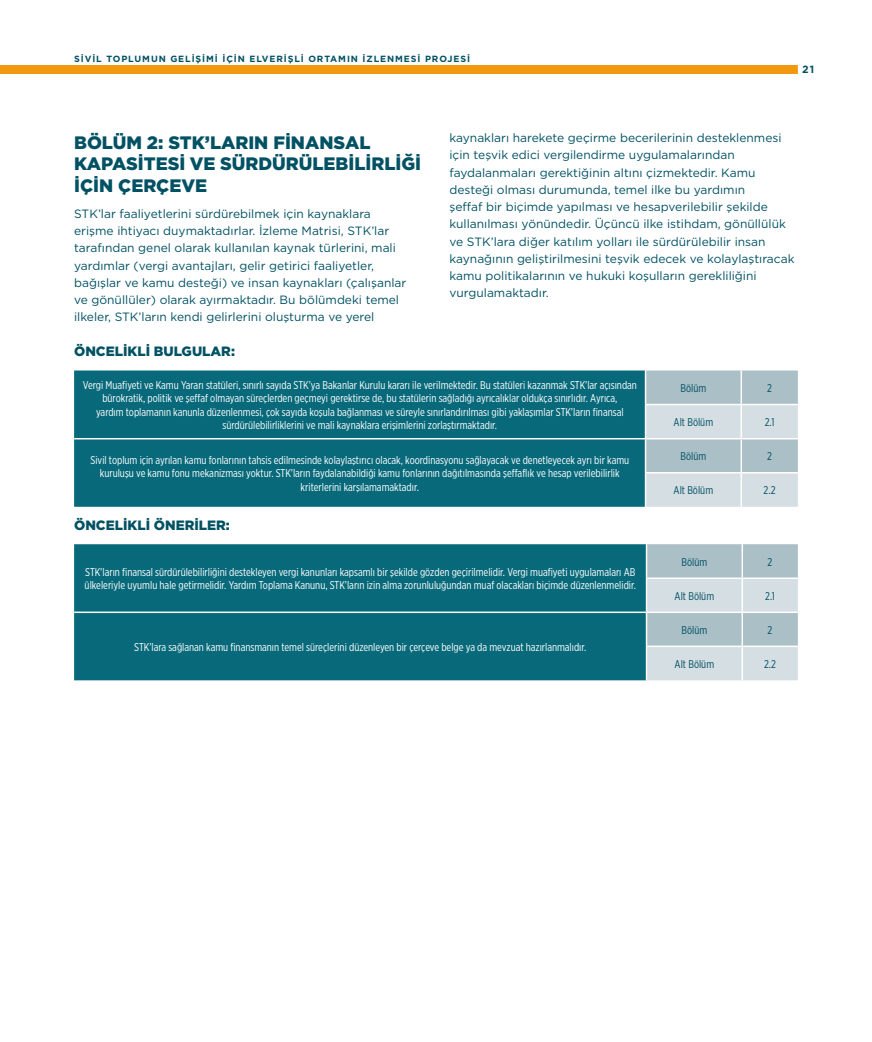
<style>
.page{position:relative;width:872px;height:1042px;background:#fff}
.page>*{position:absolute;margin:0;border:0;box-sizing:border-box;transform-origin:0 0}
.t1{font:900 18px/21.6px "Gotham";color:#005163}
.t2{font:900 13.5px "Gotham";color:#005163}
.t3{font:12px/17.2px "Gotham";color:#005163}
.t4{font:11.25px/13.5px "Gotham X Narrow";color:#fff;text-align:center}
.t5{font:11.25px "Gotham X Narrow";color:#005163}
.t6{font:700 10.5px "Gotham";color:#005163}
.t7{font:700 9px "Gotham";letter-spacing:.1em;color:#005163}
</style>
<div class="page">
<div style="left:0;top:65px;width:798px;height:9px;background:#f39910"></div>
<div style="left:74px;top:370px;width:571px;height:137px;background:#07697a"></div>
<svg style="left:646px;top:370px;width:152px;height:137px;background:#c1cfd5"></svg>
<hr style="left:740px;top:370px;width:2px;height:34px;background:#fff">
<hr style="left:645px;top:404px;width:96px;height:1px;background:#fff">
<hr style="left:741px;top:404px;width:57px;height:1px;background:#fff">
<hr style="left:740px;top:405px;width:2px;height:33px;background:#fff">
<hr style="left:74px;top:438px;width:571px;height:1px;background:#fff">
<hr style="left:645px;top:438px;width:96px;height:1px;background:#fff">
<hr style="left:741px;top:438px;width:57px;height:1px;background:#fff">
<hr style="left:740px;top:439px;width:2px;height:33px;background:#fff">
<hr style="left:645px;top:472px;width:96px;height:1px;background:#fff">
<hr style="left:741px;top:472px;width:57px;height:1px;background:#fff">
<hr style="left:740px;top:473px;width:2px;height:34px;background:#fff">
<div style="left:74px;top:544px;width:572px;height:136px;background:#07697a"></div>
<svg style="left:647px;top:544px;width:151px;height:136px;background:#c0ced4"></svg>
<hr style="left:741px;top:544px;width:2px;height:33px;background:#fff">
<hr style="left:646px;top:577px;width:96px;height:2px;background:#fff">
<hr style="left:742px;top:577px;width:56px;height:2px;background:#fff">
<hr style="left:741px;top:579px;width:2px;height:32px;background:#fff">
<hr style="left:74px;top:611px;width:572px;height:2px;background:#fff">
<hr style="left:646px;top:611px;width:96px;height:2px;background:#fff">
<hr style="left:742px;top:611px;width:56px;height:2px;background:#fff">
<hr style="left:741px;top:613px;width:2px;height:32px;background:#fff">
<hr style="left:646px;top:645px;width:96px;height:2px;background:#fff">
<hr style="left:742px;top:645px;width:56px;height:2px;background:#fff">
<hr style="left:741px;top:647px;width:2px;height:33px;background:#fff">
<p class="t7" style="left:74px;top:52px;width:397px">SIVIL TOPLUMUN GELIŞIMI IÇIN ELVERIŞLI ORTAMIN İZLENMESI PROJESI</p>
<p class="t6" style="left:802px;top:62px;width:14px">21</p>
<h1 class="t1" style="left:74px;top:131px;width:348px">BÖLÜM 2: STK’LARIN FINANSAL<br>KAPASITESI VE SÜRDÜRÜLEBILIRLIĞI<br>IÇIN ÇERÇEVE</h1>
<p class="t3" style="left:74px;top:205px;width:334px">STK’lar faaliyetlerini sürdürebilmek için kaynaklara erişme ihtiyacı duymaktadırlar. İzleme Matrisi, STK’lar tarafından genel olarak kullanılan kaynak türlerini, mali yardımlar (vergi avantajları, gelir getirici faaliyetler, bağışlar ve kamu desteği) ve insan kaynakları (çalışanlar ve gönüllüler) olarak ayırmaktadır. Bu bölümdeki temel ilkeler, STK’ların kendi gelirlerini oluşturma ve yerel</p>
<p class="t3" style="left:449px;top:129px;width:346px">kaynakları harekete geçirme becerilerinin desteklenmesi için teşvik edici vergilendirme uygulamalarından faydalanmaları gerektiğinin altını çizmektedir. Kamu desteği olması durumunda, temel ilke bu yardımın<br>şeffaf bir biçimde yapılması ve hesapverilebilir şekilde kullanılması yönündedir. Üçüncü ilke istihdam, gönüllülük ve STK’lara diğer katılım yolları ile sürdürülebilir insan kaynağının geliştirilmesini teşvik edecek ve kolaylaştıracak kamu politikalarının ve hukuki koşulların gerekliliğini vurgulamaktadır.</p>
<p class="t2" style="left:74px;top:342px;width:162px">ÖNCELIKLI BULGULAR:</p>
<p class="t4" style="left:83px;top:378px;width:556px">Vergi Muafiyeti ve Kamu Yararı statüleri, sınırlı sayıda STK’ya Bakanlar Kurulu kararı ile verilmektedir. Bu statüleri kazanmak STK’lar açısından bürokratik, politik ve şeffaf olmayan süreçlerden geçmeyi gerektirse de, bu statülerin sağladığı ayrıcalıklar oldukça sınırlıdır. Ayrıca,<br>yardım toplamanın kanunla düzenlenmesi, çok sayıda koşula bağlanması ve süreyle sınırlandırılması gibi yaklaşımlar STK’ların finansal sürdürülebilirliklerini ve mali kaynaklara erişimlerini zorlaştırmaktadır.</p>
<p class="t5" style="left:680px;top:381px;width:27px">Bölüm</p>
<p class="t5" style="left:767px;top:381px;width:6px">2</p>
<p class="t5" style="left:673px;top:415px;width:41px">Alt Bölüm</p>
<p class="t5" style="left:764px;top:415px;width:11px">2.1</p>
<p class="t4" style="left:90px;top:453px;width:540px">Sivil toplum için ayrılan kamu fonlarının tahsis edilmesinde kolaylaştırıcı olacak, koordinasyonu sağlayacak ve denetleyecek ayrı bir kamu kuruluşu ve kamu fonu mekanizması yoktur. STK’ların faydalanabildiği kamu fonlarının dağıtılmasında şeffaflık ve hesap verilebilirlik kriterlerini karşılamamaktadır.</p>
<p class="t5" style="left:680px;top:449px;width:27px">Bölüm</p>
<p class="t5" style="left:767px;top:449px;width:6px">2</p>
<p class="t5" style="left:673px;top:483px;width:41px">Alt Bölüm</p>
<p class="t5" style="left:763px;top:483px;width:13px">2.2</p>
<p class="t2" style="left:74px;top:516px;width:157px">ÖNCELIKLI ÖNERILER:</p>
<p class="t4" style="left:85px;top:565px;width:553px;text-align:left">STK’ların finansal sürdürülebilirliğini destekleyen vergi kanunları kapsamlı bir şekilde gözden geçirilmelidir. Vergi muafiyeti uygulamaları AB ülkeleriyle uyumlu hale getirmelidir. Yardım Toplama Kanunu, STK’ların izin alma zorunluluğundan muaf olacakları biçimde düzenlenmelidir.</p>
<p class="t4" style="left:134px;top:640px;width:453px">STK’lara sağlanan kamu finansmanın temel süreçlerini düzenleyen bir çerçeve belge ya da mevzuat hazırlanmalıdır.</p>
<p class="t5" style="left:681px;top:555px;width:27px">Bölüm</p>
<p class="t5" style="left:767px;top:555px;width:6px">2</p>
<p class="t5" style="left:674px;top:589px;width:41px">Alt Bölüm</p>
<p class="t5" style="left:765px;top:589px;width:11px">2.1</p>
<p class="t5" style="left:681px;top:623px;width:27px">Bölüm</p>
<p class="t5" style="left:767px;top:623px;width:6px">2</p>
<p class="t5" style="left:674px;top:657px;width:41px">Alt Bölüm</p>
<p class="t5" style="left:764px;top:657px;width:13px">2.2</p>
</div>
